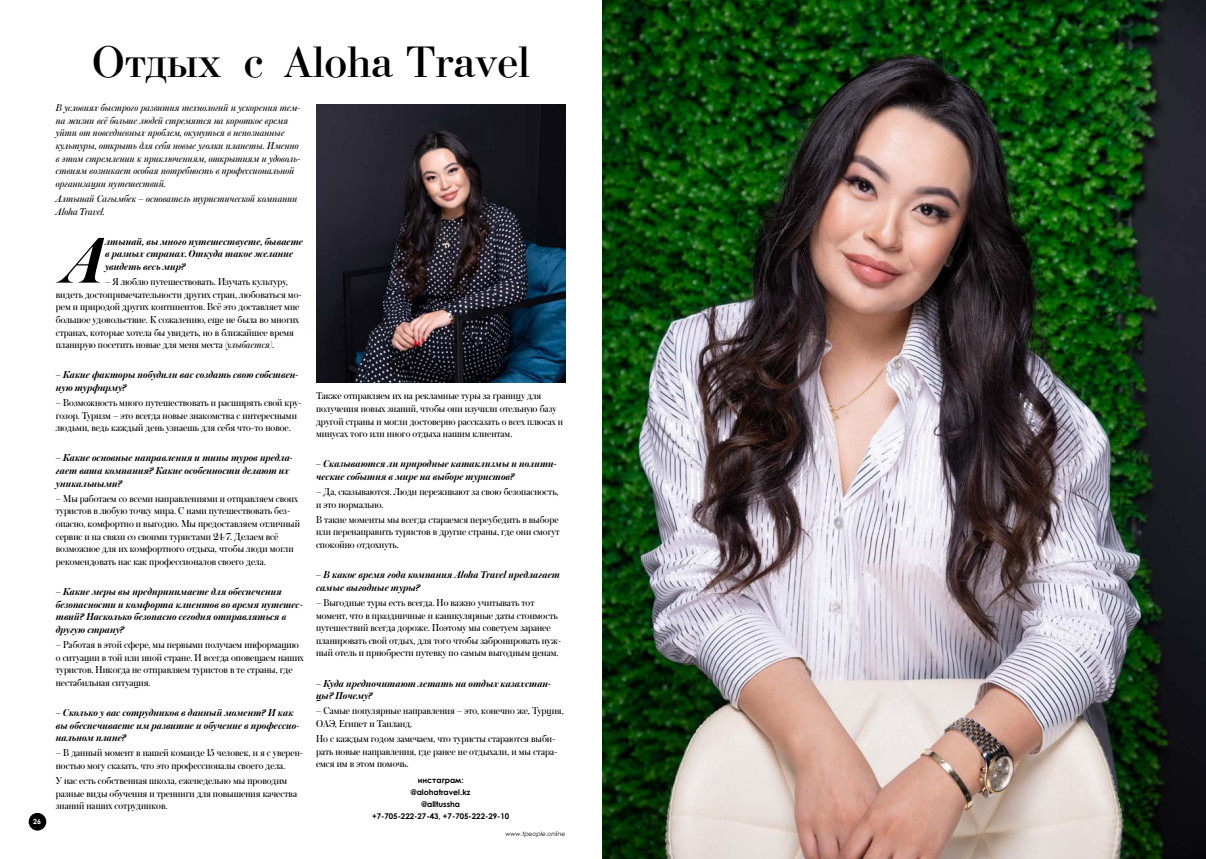
<style>
.page{position:relative;width:1206px;height:859px;background:#fff}
.page>*{position:absolute;margin:0;border:0;box-sizing:border-box;transform-origin:0 0}
.t1{font:italic 600 68.08px "Austin Cyr";color:#000}
.t2{font:46.38px "Bodoni";color:#000}
.t3{font:10.5px/12.6px "Austin Cyr";color:#000}
.t4{font:italic 600 10.5px/12.6px "Austin Cyr";color:#000}
.t5{font:italic 10.5px/12.6px "Austin Cyr";color:#000}
.t6{font:700 7.88px/11.9px "Century Gothic";color:#000;text-align:center}
.t7{font:700 7px "Century Gothic";color:#fff}
.t8{font:italic 6.12px "Century Gothic";color:#000}
.s1{font-style:italic}
</style>
<div class="page">
<div style="left:29px;top:812px;width:17px;height:18px;background:#000;border-radius:50%"></div>
<img style="left:603px;top:0;width:602px;height:858px">
<img style="left:316px;top:104px;width:250px;height:279px">
<p class="t7" style="left:33px;top:816px;width:9px">26</p>
<h2 class="t2" style="left:91px;top:37px;width:440px">Отдых с Aloha Travel</h2>
<p class="t5" style="left:56px;top:101px;width:246px">В условиях быстрого развития технологий и ускорения тем&shy;па жизни всё больше людей стремятся на короткое время уйти от повседневных проблем, окунуться в непознанные культуры, открыть для себя новые уголки планеты. Именно в этом стремлении к приключениям, открытиям и удоволь&shy;ствиям возникает особая потребность в профессиональной организации путешествий.</p>
<p class="t5" style="left:56px;top:192px;width:243px">Алтынай Сагымбек – основатель туристической компании<br>Aloha Travel.</p>
<h1 class="t1" style="left:65px;top:212px;width:42px">А</h1>
<p class="t4" style="left:105px;top:234px;width:199px">лтынай, вы много путешествуете, бываете в разных странах. Откуда такое желание увидеть весь мир?</p>
<p class="t3" style="left:56px;top:275px;width:248px;text-indent:49px">– Я люблю путешествовать. Изучать культуру, видеть достопримечательности других стран, любоваться мо&shy;рем и природой других континентов. Всё это доставляет мне большое удовольствие. К сожалению, еще не была во многих странах, которые хотела бы увидеть, но в ближайшее время планирую посетить новые для меня места <span class="s1">(улыбается).</span></p>
<p class="t4" style="left:56px;top:368px;width:244px">– Какие факторы побудили вас создать свою собствен&shy;ную турфирму?</p>
<p class="t3" style="left:56px;top:396px;width:247px">– Возможность много путешествовать и расширять свой кру&shy;гозор. Туризм – это всегда новые знакомства с интересными людьми, ведь каждый день узнаешь для себя что-то новое.</p>
<p class="t4" style="left:56px;top:451px;width:239px">– Какие основные направления и типы туров предла&shy;гает ваша компания? Какие особенности делают их уникальными?</p>
<p class="t3" style="left:56px;top:491px;width:245px">– Мы работаем со всеми направлениями и отправляем своих туристов в любую точку мира. С нами путешествовать без&shy;опасно, комфортно и выгодно. Мы предоставляем отличный сервис и на связи со своими туристами 24/7. Делаем всё возможное для их комфортного отдыха, чтобы люди могли рекомендовать нас как профессионалов своего дела.</p>
<p class="t4" style="left:56px;top:584px;width:249px">– Какие меры вы предпринимаете для обеспечения безопасности и комфорта клиентов во время путешес&shy;твий? Насколько безопасно сегодня отправляться в другую страну?</p>
<p class="t3" style="left:56px;top:637px;width:250px">– Работая в этой сфере, мы первыми получаем информацию о ситуации в той или иной стране. И всегда оповещаем наших туристов. Никогда не отправляем туристов в те страны, где нестабильная ситуация.</p>
<p class="t4" style="left:56px;top:705px;width:245px">– Сколько у вас сотрудников в данный момент? И как вы обеспечиваете им развитие и обучение в профессио&shy;нальном плане?</p>
<p class="t3" style="left:56px;top:746px;width:249px">– В данный момент в нашей команде 15 человек, и я с уверен&shy;ностью могу сказать, что это профессионалы своего дела.</p>
<p class="t3" style="left:56px;top:773px;width:243px">У нас есть собственная школа, еженедельно мы проводим разные виды обучения и тренинги для повышения качества знаний наших сотрудников.</p>
<p class="t3" style="left:316px;top:389px;width:248px">Также отправляем их на рекламные туры за границу для получения новых знаний, чтобы они изучили отельную базу другой страны и могли достоверно рассказать о всех плюсах и минусах того или иного отдыха нашим клиентам.</p>
<p class="t4" style="left:316px;top:457px;width:242px">– Сказываются ли природные катаклизмы и полити&shy;ческие события в мире на выборе туристов?</p>
<p class="t3" style="left:316px;top:485px;width:244px">– Да, сказываются. Люди переживают за свою безопасность, и это нормально.</p>
<p class="t3" style="left:316px;top:512px;width:245px;text-align:justify">В такие моменты мы всегда стараемся переубедить в выборе или перенаправить туристов в другие страны, где они смогут спокойно отдохнуть.</p>
<p class="t4" style="left:316px;top:568px;width:245px">– В какое время года компания Aloha Travel предлагает самые выгодные туры?</p>
<p class="t3" style="left:316px;top:595px;width:247px">– Выгодные туры есть всегда. Но важно учитывать тот момент, что в праздничные и каникулярные даты стоимость путешествий всегда дороже. Поэтому мы советуем заранее планировать свой отдых, для того чтобы забронировать нуж&shy;ный отель и приобрести путевку по самым выгодным ценам.</p>
<p class="t4" style="left:316px;top:676px;width:237px">– Куда предпочитают летать на отдых казахстан&shy;цы? Почему?</p>
<p class="t3" style="left:316px;top:704px;width:249px">– Самые популярные направления – это, конечно же, Турция,<br>ОАЭ, Египет и Таиланд.</p>
<p class="t3" style="left:316px;top:731px;width:243px">Но с каждым годом замечаем, что туристы стараются выби&shy;рать новые направления, где ранее не отдыхали, и мы стара&shy;емся им в этом помочь.</p>
<p class="t6" style="left:372px;top:774px;width:139px">инстаграм:<br>@alohatravel.kz<br>@alltussha<br>+7-705-222-27-43, +7-705-222-29-10</p>
<p class="t8" style="left:505px;top:829px;width:62px">www.tpeople.online</p>
</div>
